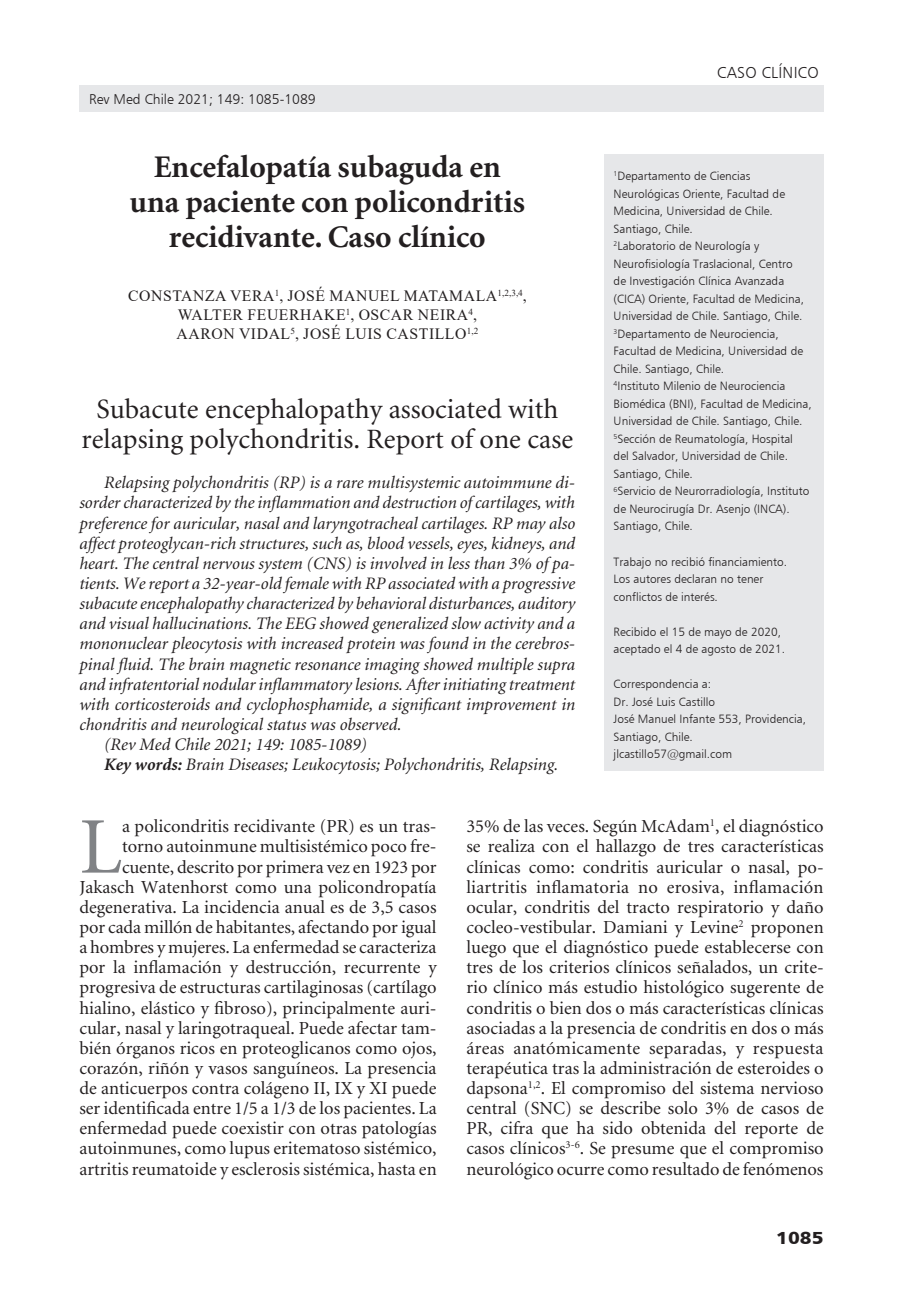
<style>
.page{position:relative;width:918px;height:1315px;background:#fff}
.page>*{position:absolute;margin:0;border:0;box-sizing:border-box;transform-origin:0 0}
._1texto{font:80.33px "Minion";color:#808285}
._2titulo{font:700 31.5px/35px "Minion";color:#231f20;text-align:center}
._1resumen{font:28px/29.8px "Minion";color:#231f20;text-align:center}
._1texto-2{font:18.38px/20.1px "Minion";color:#231f20;text-align:right}
._1resumen-2{font:italic 17.5px/20.1px "Minion";color:#231f20;text-align:justify}
.t1{font:17.5px "Humanist 777 BT Black B";color:#231f20;scale:1.1 1}
._1autor{font:15.75px/18.9px "Times New Roman";letter-spacing:.035em;color:#231f20;text-align:center}
.t2{font:15.75px "Humanist 777 BT Light B";letter-spacing:.02em;color:#231f20}
.t3{font:14px "Humanist 777 BT Light B";color:#231f20}
._1datos{font:11.9px/17.5px "Humanist 777 BT Light B";color:#231f20}
.s1{font-weight:700}
</style>
<div class="page">
<div style="left:79px;top:85px;width:744px;height:26px;background:#e6e7e9"></div>
<div style="left:604px;top:154px;width:219px;height:616px;background:#e6e7e9"></div>
<p class="t3" style="left:89px;top:90px;width:228px">Rev Med Chile 2021; 149: 1085-1089</p>
<p class="_2titulo" style="left:130px;top:151px;width:397px">Encefalopatía subaguda en una paciente con policondritis recidivante. Caso clínico</p>
<p class="_1autor" style="left:128px;top:286px;width:400px">CONSTANZA VERA<sup>1</sup>, JOSÉ MANUEL MATAMALA<sup>1,2,3,4</sup>,<br>WALTER FEUERHAKE<sup>1</sup>, OSCAR NEIRA<sup>4</sup>,<br>AARON VIDAL<sup>5</sup>, JOSÉ LUIS CASTILLO<sup>1,2</sup></p>
<p class="_1resumen" style="left:82px;top:395px;width:493px">Subacute encephalopathy associated with relapsing polychondritis. Report of one case</p>
<p class="_1resumen-2" style="left:79px;top:473px;width:497px;text-indent:25px">Relapsing polychondritis (RP) is a rare multisystemic autoimmune di&shy;sorder characterized by the inflammation and destruction of cartilages, with preference for auricular, nasal and laryngotracheal cartilages. RP may also affect proteoglycan-rich structures, such as, blood vessels, eyes, kidneys, and heart. The central nervous system (CNS) is involved in less than 3% of pa&shy;tients. We report a 32-year-old female with RP associated with a progressive subacute encephalopathy characterized by behavioral disturbances, auditory and visual hallucinations. The EEG showed generalized slow activity and a mononuclear pleocytosis with increased protein was found in the cerebros&shy;pinal fluid. The brain magnetic resonance imaging showed multiple supra and infratentorial nodular inflammatory lesions. After initiating treatment with corticosteroids and cyclophosphamide, a significant improvement in chondritis and neurological status was observed.</p>
<p class="_1resumen-2" style="left:104px;top:735px;width:264px">(Rev Med Chile 2021; 149: 1085-1089)</p>
<p class="_1resumen-2" style="left:104px;top:755px;width:456px"><span class="s1">Key words:</span> Brain Diseases; Leukocytosis; Polychondritis, Relapsing.</p>
<p class="t2" style="left:717px;top:63px;width:103px">caso clínico</p>
<p class="_1datos" style="left:613px;top:167px;width:173px"><sup>1</sup>Departamento de Ciencias<br>Neurológicas Oriente, Facultad de<br>Medicina, Universidad de Chile.<br>Santiago, Chile.</p>
<p class="_1datos" style="left:613px;top:237px;width:181px"><sup>2</sup>Laboratorio de Neurología y<br>Neurofisiología Traslacional, Centro de I nvestigación Clínica Avanzada (CICA</p>
<p class="_1datos" style="left:613px;top:290px;width:192px;text-align:right">) Oriente, Facultad de Medicina,<br>Universidad de Chile. Santiago, Chile.</p>
<p class="_1datos" style="left:613px;top:325px;width:191px"><sup>3</sup>Departamento de N eurociencia,<br>Facultad de Medicina, Universidad de<br>Chile. Santiago, Chile.</p>
<p class="_1datos" style="left:613px;top:377px;width:200px"><sup>4</sup>I nstituto Milenio de Neurociencia<br>Biomédica (BNI), Facultad de Medicina,<br>Universidad de Chile. Santiago, Chile.</p>
<p class="_1datos" style="left:613px;top:430px;width:181px"><sup>5</sup>Sección de Reumatología, Hospital del Salvador, Universidad de Chile.<br>Santiago, Chile.</p>
<p class="_1datos" style="left:613px;top:482px;width:197px"><sup>6</sup>Servicio de Neurorradiología, I nstituto de Neurocirugía Dr. Asenjo (INCA</p>
<p class="_1datos" style="left:783px;top:500px;width:8px">).</p>
<p class="_1datos" style="left:613px;top:517px;width:81px">Santiago, Chile.</p>
<p class="_1datos" style="left:613px;top:552px;width:175px">Trabajo no recibió financiamiento.</p>
<p class="_1datos" style="left:613px;top:570px;width:151px">Los autores declaran no tener conflictos de interés.</p>
<p class="_1datos" style="left:613px;top:622px;width:173px">Recibido el 15 de mayo de 2020, aceptado el 4 de agosto de 2021.</p>
<p class="_1datos" style="left:613px;top:675px;width:99px">Correspondencia a:</p>
<p class="_1datos" style="left:613px;top:692px;width:103px">Dr. José Luis Castillo</p>
<p class="_1datos" style="left:613px;top:710px;width:194px">José Manuel I nfante 553, Providencia,<br>Santiago, Chile.</p>
<p class="_1datos" style="left:613px;top:745px;width:120px">jlcastillo57@gmail.com</p>
<p class="_1texto-2" style="left:79px;top:817px;width:359px">a policondritis recidivante (PR) es un tras&shy;torno autoinmune multisistémico poco fre&shy;cuente, descrito por primera vez en 1923 por Jakasch Watenhorst como una policondropatía degenerativa. La incidencia anual es de 3,5 casos por cada millón de habitantes, afectando por igual a hombres y mujeres. La enfermedad se caracteriza por la inflamación y destrucción, recurrente y progresiva de estructuras cartilaginosas (cartílago hialino, elástico y fibroso), principalmente auri&shy;cular, nasal y laringotraqueal. Puede afectar tam&shy;bién órganos ricos en proteoglicanos como ojos, corazón, riñón y vasos sanguíneos. La presencia de anticuerpos contra colágeno II, IX y XI puede ser identificada entre 1/5 a 1/3 de los pacientes. La enfermedad puede coexistir con otras patologías autoinmunes, como lupus eritematoso sistémico, artritis reumatoide y esclerosis sistémica, hasta en</p>
<p class="_1texto-2" style="left:466px;top:817px;width:359px;text-align:justify">35% de las veces. Según McAdam<sup>1</sup>, el diagnóstico se realiza con el hallazgo de tres características clínicas como: condritis auricular o nasal, po&shy;liartritis inflamatoria no erosiva, inflamación ocular, condritis del tracto respiratorio y daño cocleo-vestibular. Damiani y Levine<sup>2</sup> proponen luego que el diagnóstico puede establecerse con tres de los criterios clínicos señalados, un crite&shy;rio clínico más estudio histológico sugerente de condritis o bien dos o más características clínicas asociadas a la presencia de condritis en dos o más áreas anatómicamente separadas, y respuesta terapéutica tras la administración de esteroides o dapsona<sup>1,2</sup>. El compromiso del sistema nervioso central (SNC) se describe solo 3% de casos de PR, cifra que ha sido obtenida del reporte de casos clínicos<sup>3-6</sup>. Se presume que el compromiso neurológico ocurre como resultado de fenómenos</p>
<p class="_1texto" style="left:79px;top:807px;width:44px">L</p>
<p class="t1" style="left:776px;top:1226px;width:45px">1085</p>
</div>
